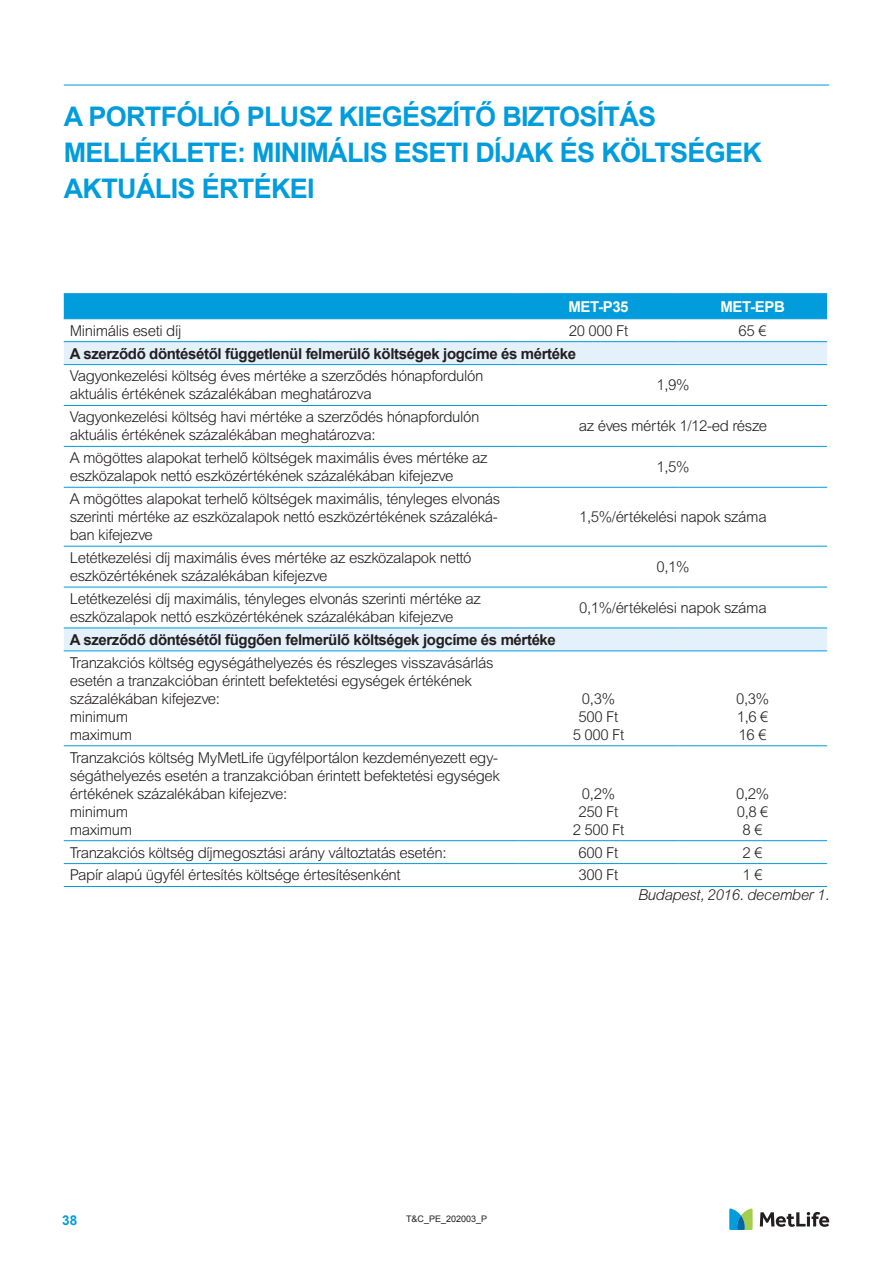
<style>
.page{position:relative;width:893px;height:1263px;background:#fff}
.page>*{position:absolute;margin:0;border:0;box-sizing:border-box;transform-origin:0 0}
.t1{font:700 27px/36px "Arial";letter-spacing:-.025em;color:#009cdc}
.t2{font:300 15px/18px "Arial MT Std";letter-spacing:-.025em;color:#231f20}
.t3{font:700 15px "Arial";letter-spacing:-.025em;color:#231f20}
.t4{font:italic 300 15px "Arial MT Std";letter-spacing:-.025em;color:#231f20}
.t5{font:700 15px "Arial";letter-spacing:-.025em;color:#fff}
.t6{font:700 13.5px "Arial";color:#009cdc}
.t7{font:9px "Arial";color:#231f20}
</style>
<div class="page">
<hr style="left:64px;top:85px;width:765px;height:1px;background:#009cdc">
<svg style="left:760px;top:1212px;width:69px;height:15px"></svg>
<svg style="left:729px;top:1208px;width:24px;height:22px"></svg>
<div style="left:64px;top:294px;width:763px;height:24px;background:#009cdc"></div>
<svg style="left:64px;top:342px;width:763px;height:308px"></svg>
<hr style="left:64px;top:293px;width:455px;height:1px;background:#009cdc">
<hr style="left:519px;top:293px;width:159px;height:1px;background:#009cdc">
<hr style="left:678px;top:293px;width:149px;height:1px;background:#009cdc">
<hr style="left:64px;top:318px;width:455px;height:1px;background:#009cdc">
<hr style="left:519px;top:318px;width:159px;height:1px;background:#009cdc">
<hr style="left:678px;top:318px;width:149px;height:1px;background:#009cdc">
<hr style="left:64px;top:341px;width:455px;height:1px;background:#009cdc">
<hr style="left:519px;top:341px;width:159px;height:1px;background:#009cdc">
<hr style="left:678px;top:341px;width:149px;height:1px;background:#009cdc">
<hr style="left:64px;top:364px;width:455px;height:1px;background:#009cdc">
<hr style="left:519px;top:364px;width:159px;height:1px;background:#009cdc">
<hr style="left:678px;top:364px;width:149px;height:1px;background:#009cdc">
<hr style="left:64px;top:405px;width:455px;height:1px;background:#009cdc">
<hr style="left:519px;top:405px;width:159px;height:1px;background:#009cdc">
<hr style="left:678px;top:405px;width:149px;height:1px;background:#009cdc">
<hr style="left:64px;top:446px;width:455px;height:1px;background:#009cdc">
<hr style="left:519px;top:446px;width:159px;height:1px;background:#009cdc">
<hr style="left:678px;top:446px;width:149px;height:1px;background:#009cdc">
<hr style="left:64px;top:487px;width:455px;height:1px;background:#009cdc">
<hr style="left:519px;top:487px;width:159px;height:1px;background:#009cdc">
<hr style="left:678px;top:487px;width:149px;height:1px;background:#009cdc">
<hr style="left:64px;top:546px;width:455px;height:1px;background:#009cdc">
<hr style="left:519px;top:546px;width:159px;height:1px;background:#009cdc">
<hr style="left:678px;top:546px;width:149px;height:1px;background:#009cdc">
<hr style="left:64px;top:587px;width:455px;height:1px;background:#009cdc">
<hr style="left:519px;top:587px;width:159px;height:1px;background:#009cdc">
<hr style="left:678px;top:587px;width:149px;height:1px;background:#009cdc">
<hr style="left:64px;top:628px;width:455px;height:1px;background:#009cdc">
<hr style="left:519px;top:628px;width:159px;height:1px;background:#009cdc">
<hr style="left:678px;top:628px;width:149px;height:1px;background:#009cdc">
<hr style="left:64px;top:650px;width:455px;height:1px;background:#009cdc">
<hr style="left:64px;top:745px;width:455px;height:1px;background:#009cdc">
<hr style="left:519px;top:650px;width:159px;height:1px;background:#009cdc">
<hr style="left:678px;top:650px;width:149px;height:1px;background:#009cdc">
<hr style="left:519px;top:745px;width:159px;height:1px;background:#009cdc">
<hr style="left:678px;top:745px;width:149px;height:1px;background:#009cdc">
<hr style="left:64px;top:840px;width:455px;height:1px;background:#009cdc">
<hr style="left:519px;top:840px;width:159px;height:1px;background:#009cdc">
<hr style="left:678px;top:840px;width:149px;height:1px;background:#009cdc">
<hr style="left:64px;top:863px;width:455px;height:1px;background:#009cdc">
<hr style="left:519px;top:863px;width:159px;height:1px;background:#009cdc">
<hr style="left:678px;top:863px;width:149px;height:1px;background:#009cdc">
<hr style="left:64px;top:886px;width:455px;height:1px;background:#009cdc">
<hr style="left:519px;top:886px;width:159px;height:1px;background:#009cdc">
<hr style="left:678px;top:886px;width:149px;height:1px;background:#009cdc">
<h1 class="t1" style="left:64px;top:99px;width:700px">A PORTFÓLIÓ PLUSZ KIEGÉSZÍTŐ BIZTOSÍTÁS<br>MELLÉKLETE: MINIMÁLIS ESETI DÍJAK ÉS KÖLTSÉGEK<br>AKTUÁLIS ÉRTÉKEI</h1>
<p class="t5" style="left:568px;top:296px;width:62px">MET-P35</p>
<p class="t5" style="left:720px;top:296px;width:66px">MET-EPB</p>
<p class="t2" style="left:70px;top:321px;width:113px">Minimális eseti díj</p>
<p class="t2" style="left:569px;top:321px;width:61px">20 000 Ft</p>
<p class="t2" style="left:739px;top:321px;width:30px">65 €</p>
<p class="t3" style="left:70px;top:343px;width:508px">A szerződő döntésétől függetlenül felmerülő költségek jogcíme és mértéke</p>
<p class="t2" style="left:70px;top:367px;width:415px">Vagyonkezelési költség éves mértéke a szerződés hónapfordulón aktuális értékének százalékában meghatározva</p>
<p class="t2" style="left:656px;top:376px;width:35px">1,9%</p>
<p class="t2" style="left:70px;top:408px;width:411px">Vagyonkezelési költség havi mértéke a szerződés hónapfordulón aktuális értékének százalékában meghatározva:</p>
<p class="t2" style="left:579px;top:417px;width:190px">az éves mérték 1/12-ed része</p>
<p class="t2" style="left:70px;top:449px;width:419px">A mögöttes alapokat terhelő költségek maximális éves mértéke az eszközalapok nettó eszközértékének százalékában kifejezve</p>
<p class="t2" style="left:656px;top:458px;width:35px">1,5%</p>
<p class="t2" style="left:70px;top:490px;width:432px">A mögöttes alapokat terhelő költségek maximális, tényleges elvonás szerinti mértéke az eszközalapok nettó eszközértékének százaléká&shy;ban kifejezve</p>
<p class="t2" style="left:579px;top:508px;width:189px">1,5%/értékelési napok száma</p>
<p class="t2" style="left:70px;top:549px;width:403px">Letétkezelési díj maximális éves mértéke az eszközalapok nettó eszközértékének százalékában kifejezve</p>
<p class="t2" style="left:656px;top:558px;width:35px">0,1%</p>
<p class="t2" style="left:70px;top:590px;width:413px">Letétkezelési díj maximális, tényleges elvonás szerinti mértéke az eszközalapok nettó eszközértékének százalékában kifejezve</p>
<p class="t2" style="left:579px;top:599px;width:189px">0,1%/értékelési napok száma</p>
<p class="t3" style="left:70px;top:630px;width:488px">A szerződő döntésétől függően felmerülő költségek jogcíme és mértéke</p>
<p class="t2" style="left:70px;top:654px;width:425px">Tranzakciós költség egységáthelyezés és részleges visszavásárlás esetén a tranzakcióban érintett befektetési egységek értékének százalékában kifejezve:<br>minimum<br>maximum</p>
<p class="t2" style="left:573px;top:690px;width:53px;text-align:center">0,3%<br>500 Ft<br>5 000 Ft</p>
<p class="t2" style="left:736px;top:690px;width:35px;text-align:justify">0,3% 1,6 € 16 €</p>
<p class="t2" style="left:70px;top:748px;width:432px">Tranzakciós költség MyMetLife ügyfélportálon kezdeményezett egy&shy;ségáthelyezés esetén a tranzakcióban érintett befektetési egységek értékének százalékában kifejezve:<br>minimum<br>maximum</p>
<p class="t2" style="left:573px;top:784px;width:53px;text-align:center">0,2%<br>250 Ft<br>2 500 Ft</p>
<p class="t2" style="left:736px;top:784px;width:35px;text-align:center">0,2%<br>0,8 €<br>8 €</p>
<p class="t2" style="left:70px;top:843px;width:378px">Tranzakciós költség díjmegosztási arány változtatás esetén:</p>
<p class="t2" style="left:579px;top:843px;width:41px">600 Ft</p>
<p class="t2" style="left:743px;top:843px;width:22px">2 €</p>
<p class="t2" style="left:70px;top:866px;width:332px">Papír alapú ügyfél értesítés költsége értesítésenként</p>
<p class="t2" style="left:579px;top:866px;width:41px">300 Ft</p>
<p class="t2" style="left:743px;top:866px;width:22px">1 €</p>
<p class="t4" style="left:638px;top:886px;width:193px">Budapest, 2016. december 1.</p>
<p class="t6" style="left:62px;top:1211px;width:17px">38</p>
<p class="t7" style="left:406px;top:1213px;width:83px">T&amp;C_PE_202003_P</p>
</div>
